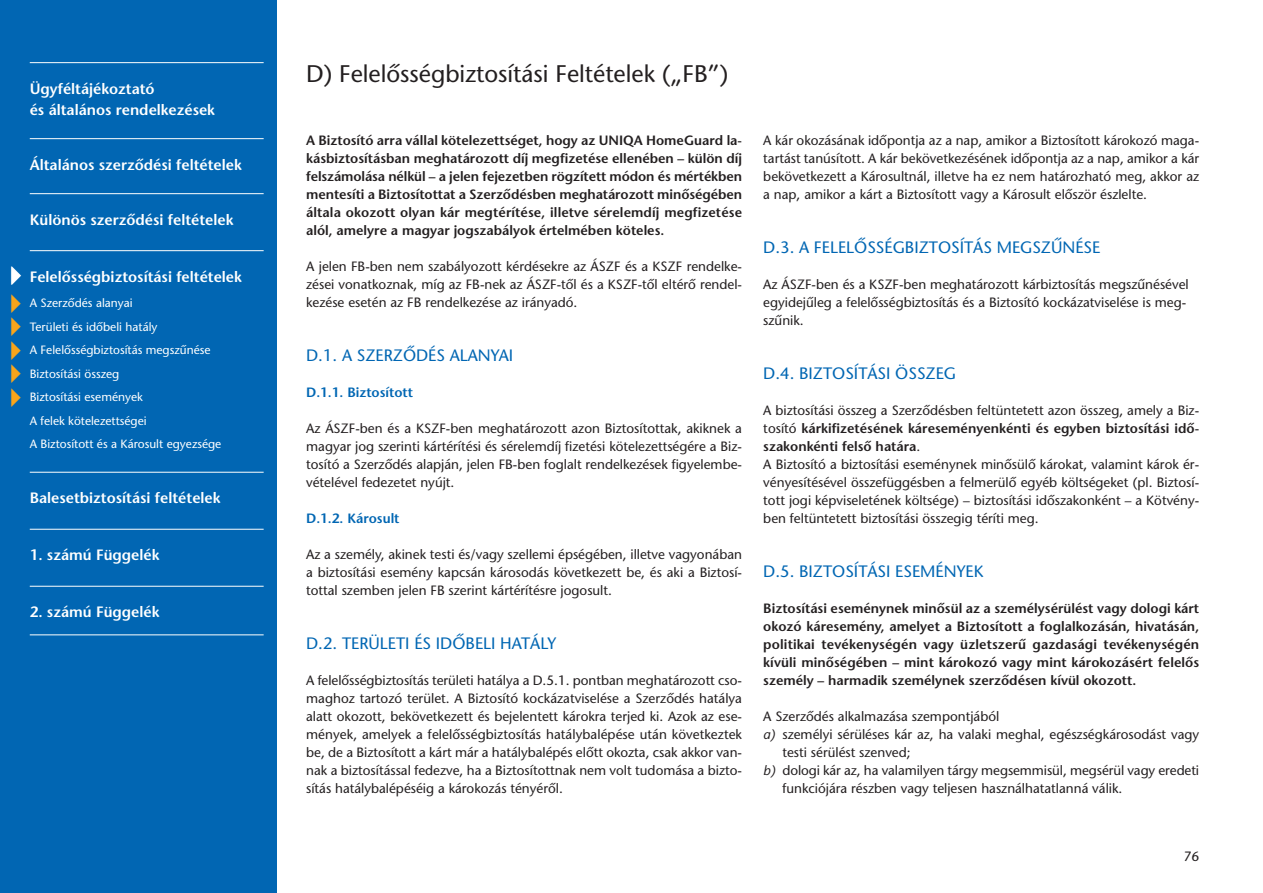
<style>
.page{position:relative;width:1263px;height:893px;background:#fff}
.page>*{position:absolute;margin:0;border:0;box-sizing:border-box;transform-origin:0 0}
.t1{font:24px "ITC Stone Sans M";color:#231f20}
.t2{font:16.5px "ITC Stone Sans M";color:#0166b3}
.t3{font:15px "ITC Stone Sans M Semi";color:#fff}
.t4{font:13.5px/18px "ITC Stone Sans M";color:#231f20;text-align:justify}
.t5{font:13.5px/18px "ITC Stone Sans M Semi";color:#231f20;text-align:justify}
.t6{font:13.5px "ITC Stone Sans M Semi";color:#0166b3}
.t7{font:12px "ITC Stone Sans M";color:#fff}
.s1{font-family:"ITC Stone Sans M"}
.s2{font-style:italic}
</style>
<div class="page">
<div style="left:0;top:0;width:276px;height:893px;background:#0166b3"></div>
<hr style="left:30px;top:62px;width:234px;height:1px;background:#fff">
<hr style="left:30px;top:138px;width:234px;height:1px;background:#fff">
<hr style="left:30px;top:193px;width:234px;height:1px;background:#fff">
<hr style="left:30px;top:250px;width:234px;height:1px;background:#fff">
<hr style="left:30px;top:472px;width:234px;height:1px;background:#fff">
<hr style="left:30px;top:529px;width:234px;height:1px;background:#fff">
<hr style="left:30px;top:586px;width:234px;height:1px;background:#fff">
<hr style="left:30px;top:634px;width:234px;height:1px;background:#fff">
<p class="t3" style="left:30px;top:83px;width:126px">Ügyféltájékoztató</p>
<p class="t3" style="left:30px;top:104px;width:187px">és általános rendelkezések</p>
<p class="t3" style="left:30px;top:159px;width:213px">Általános szerzôdési feltételek</p>
<p class="t3" style="left:30px;top:214px;width:205px">Különös szerzôdési feltételek</p>
<p class="t3" style="left:30px;top:271px;width:214px">Felelôsségbiztosítási feltételek</p>
<p class="t7" style="left:30px;top:298px;width:104px">A Szerződés alanyai</p>
<p class="t7" style="left:30px;top:322px;width:129px">Területi és időbeli hatály</p>
<p class="t7" style="left:30px;top:345px;width:182px">A Felelősségbiztosítás megszűnése</p>
<p class="t7" style="left:30px;top:369px;width:91px">Biztosítási összeg</p>
<p class="t7" style="left:30px;top:392px;width:115px">Biztosítási események</p>
<p class="t7" style="left:30px;top:416px;width:118px">A felek kötelezettségei</p>
<p class="t7" style="left:30px;top:439px;width:193px">A Biztosított és a Károsult egyezsége</p>
<p class="t3" style="left:30px;top:492px;width:192px">Balesetbiztosítási feltételek</p>
<p class="t3" style="left:30px;top:549px;width:131px">1. számú Függelék</p>
<p class="t3" style="left:30px;top:606px;width:131px">2. számú Függelék</p>
<p class="t1" style="left:306px;top:64px;width:424px">D) Felelôsségbiztosítási Feltételek („FB”)</p>
<p class="t5" style="left:306px;top:133px;width:437px">A Biztosító arra vállal kötelezettséget, hogy az UNIQA HomeGuard la&shy;kásbiztosításban meghatározott díj megfizetése ellenében – külön díj felszámolása nélkül – a jelen fejezetben rögzített módon és mértékben mentesíti a Biztosítottat a Szerződésben meghatározott minőségében általa okozott olyan kár megtérítése, illetve sérelemdíj megfizetése alól, amelyre a magyar jogszabályok értelmében köteles.</p>
<p class="t4" style="left:306px;top:259px;width:437px">A jelen FB-ben nem szabályozott kérdésekre az ÁSZF és a KSZF rendelke&shy;zései vonatkoznak, míg az FB-nek az ÁSZF-től és a KSZF-től eltérő rendel&shy;kezése esetén az FB rendelkezése az irányadó.</p>
<p class="t2" style="left:306px;top:349px;width:208px">D.1. A SZERZŐDÉS ALANYAI</p>
<p class="t6" style="left:306px;top:387px;width:108px">D.1.1. Biztosított</p>
<p class="t4" style="left:306px;top:421px;width:437px">Az ÁSZF-ben és a KSZF-ben meghatározott azon Biztosítottak, akiknek a magyar jog szerinti kártérítési és sérelemdíj fizetési kötelezettségére a Biz&shy;tosító a Szerződés alapján, jelen FB-ben foglalt rendelkezések figyelembe&shy;vételével fedezetet nyújt.</p>
<p class="t6" style="left:306px;top:513px;width:95px">D.1.2. Károsult</p>
<p class="t4" style="left:306px;top:547px;width:437px">Az a személy, akinek testi és/vagy szellemi épségében, illetve vagyonában a biztosítási esemény kapcsán károsodás következett be, és aki a Biztosí&shy;tottal szemben jelen FB szerint kártérítésre jogosult.</p>
<p class="t2" style="left:306px;top:637px;width:252px">D.2. TERÜLETI ÉS IDŐBELI HATÁLY</p>
<p class="t4" style="left:306px;top:673px;width:437px">A felelősségbiztosítás területi hatálya a D.5.1. pontban meghatározott cso&shy;maghoz tartozó terület. A Biztosító kockázatviselése a Szerződés hatálya alatt okozott, bekövetkezett és bejelentett károkra terjed ki. Azok az ese&shy;mények, amelyek a felelősségbiztosítás hatálybalépése után következtek be, de a Biztosított a kárt már a hatálybalépés előtt okozta, csak akkor van&shy;nak a biztosítással fedezve, ha a Biztosítottnak nem volt tudomása a bizto&shy;sítás hatálybalépéséig a károkozás tényéről.</p>
<p class="t4" style="left:763px;top:133px;width:437px">A kár okozásának időpontja az a nap, amikor a Biztosított károkozó maga&shy;tartást tanúsított. A kár bekövetkezésének időpontja az a nap, amikor a kár bekövetkezett a Károsultnál, illetve ha ez nem határozható meg, akkor az a nap, amikor a kárt a Biztosított vagy a Károsult először észlelte.</p>
<p class="t2" style="left:763px;top:241px;width:338px">D.3. A FELELŐSSÉGBIZTOSÍTÁS MEGSZŰNÉSE</p>
<p class="t4" style="left:763px;top:277px;width:427px;text-align:left">Az ÁSZF-ben és a KSZF-ben meghatározott kárbiztosítás megszűnésével egyidejűleg a felelősségbiztosítás és a Biztosító kockázatviselése is meg&shy;szűnik.</p>
<p class="t2" style="left:763px;top:367px;width:194px">D.4. BIZTOSÍTÁSI ÖSSZEG</p>
<p class="t5" style="left:763px;top:403px;width:437px"><span class="s1">A biztosítási összeg a Szerződésben feltüntetett azon összeg, amely a Biz&shy;tosító</span> kárkifizetésének káreseményenkénti és egyben biztosítási idő&shy;szakonkénti felső határa<span class="s1">.</span></p>
<p class="t4" style="left:763px;top:457px;width:437px">A Biztosító a biztosítási eseménynek minősülő károkat, valamint károk ér&shy;vényesítésével összefüggésben a felmerülő egyéb költségeket (pl. Biztosí&shy;tott jogi képviseletének költsége) – biztosítási időszakonként – a Kötvény&shy;ben feltüntetett biztosítási összegig téríti meg.</p>
<p class="t2" style="left:763px;top:565px;width:222px">D.5. BIZTOSÍTÁSI ESEMÉNYEK</p>
<p class="t5" style="left:763px;top:601px;width:437px">Biztosítási eseménynek minősül az a személysérülést vagy dologi kárt okozó káresemény, amelyet a Biztosított a foglalkozásán, hivatásán, politikai tevékenységén vagy üzletszerű gazdasági tevékenységén kívüli minőségében – mint károkozó vagy mint károkozásért felelős személy – harmadik személynek szerződésen kívül okozott.</p>
<p class="t4" style="left:763px;top:709px;width:238px">A Szerződés alkalmazása szempontjából</p>
<p class="t4" style="left:782px;top:727px;width:418px;text-indent:-19px"><span class="s2">a)</span> személyi sérüléses kár az, ha valaki meghal, egészségkárosodást vagy testi sérülést szenved;</p>
<p class="t4" style="left:782px;top:763px;width:418px;text-indent:-19px"><span class="s2">b)</span> dologi kár az, ha valamilyen tárgy megsemmisül, megsérül vagy eredeti funkciójára részben vagy teljesen használhatatlanná válik.</p>
<p class="t4" style="left:1184px;top:848px;width:17px">76</p>
</div>
